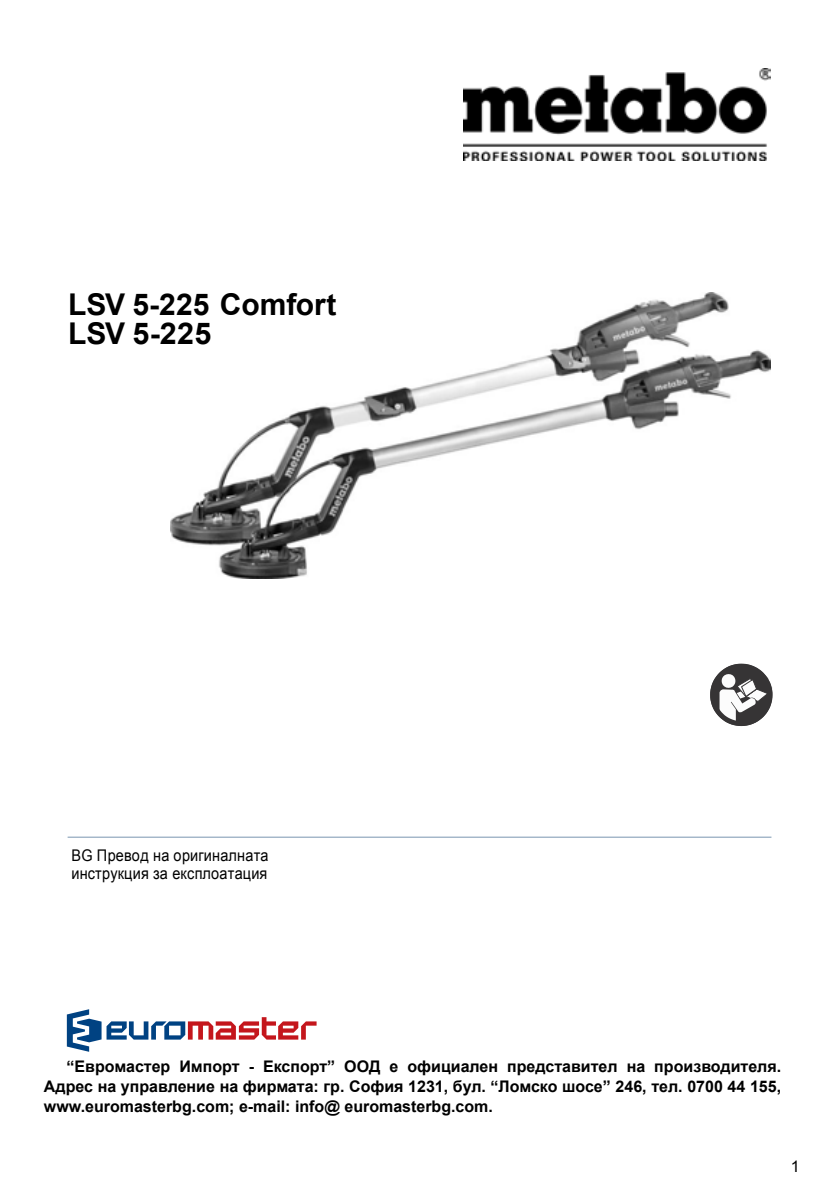
<style>
.page{position:relative;width:828px;height:1185px;background:#fff}
.page>*{position:absolute;margin:0;border:0;box-sizing:border-box;transform-origin:0 0}
.t1{font:700 30px/29px "Arial";color:#000}
.t2{font:700 16px/20px "Arial";color:#000;text-align:justify}
.t3{font:700 16px "Arial";color:#000;scale:.91 1}
.t4{font:16px/18.4px "Arial";letter-spacing:.01em;color:#000;scale:.9 1}
.t5{font:16px "Arial";letter-spacing:.01em;color:#000}
.s1{font-weight:400;color:#0563c1}
</style>
<div class="page">
<svg style="left:67px;top:1009px;width:249px;height:43px"></svg>
<hr style="left:68px;top:837px;width:703px;height:1px;background:#7f99b3">
<svg style="left:710px;top:663px;width:63px;height:64px"></svg>
<img style="left:171px;top:293px;width:600px;height:285px">
<img style="left:464px;top:68px;width:306px;height:92px">
<h1 class="t1" style="left:68px;top:291px;width:270px">LSV 5-225 Comfort<br>LSV 5-225</h1>
<p class="t4" style="left:72px;top:846px;width:220px">BG Превод на оригиналната инструкция за експлоатация</p>
<p class="t3" style="left:72px;top:1050px;width:446px"><span class="s1">www.euromasterbg.com;</span> e-mail: info@ euromasterbg.com.</p>
<p class="t2" style="left:44px;top:1057px;width:739px;text-indent:23px">“Евромастер Импорт - Експорт” ООД е официален представител на производителя.<br>Адрес на управление на фирмата: гр. София 1231, бул. “Ломско шосе” 246, тел. 0700 44 155, www.euromasterbg.com; e-mail: info@ euromasterbg.com.</p>
<p class="t5" style="left:790px;top:1156px;width:10px">1</p>
</div>
